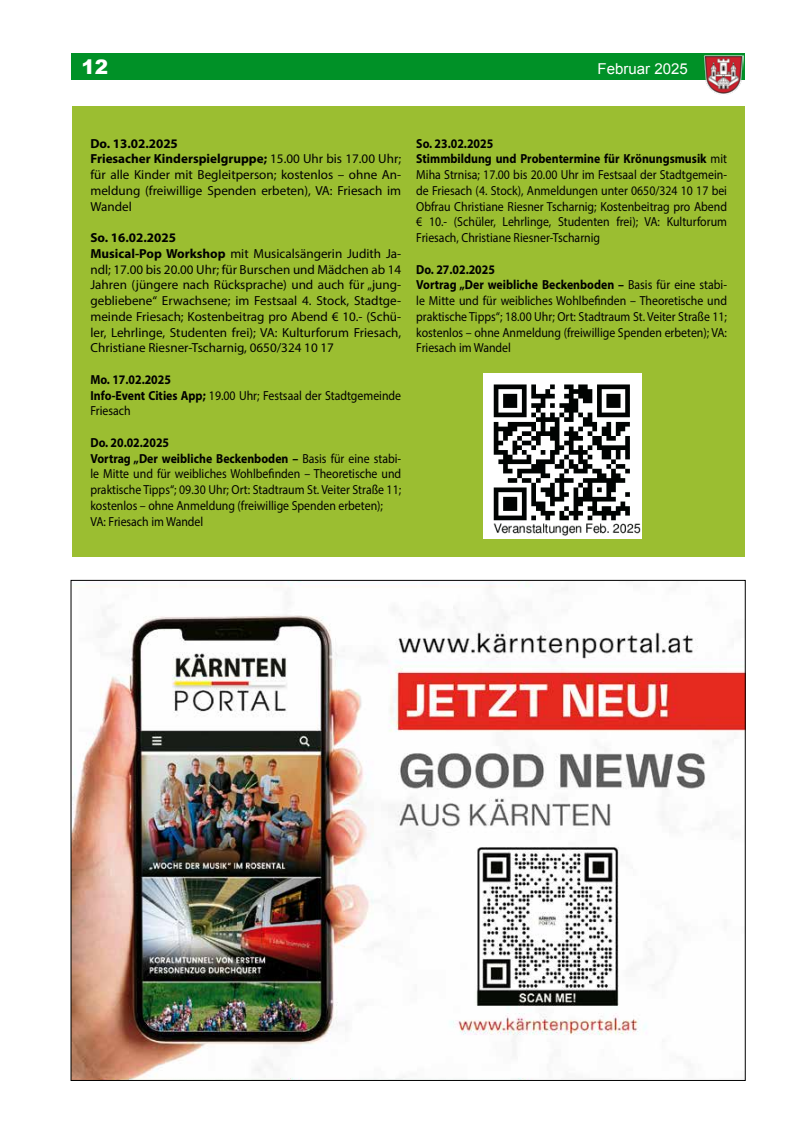
<style>
.page{position:relative;width:798px;height:1134px;background:#fff}
.page>*{position:absolute;margin:0;border:0;box-sizing:border-box;transform-origin:0 0}
.t1{font:900 20px "Arial";color:#fff}
.t2{font:15px "Arial";color:#fff}
.t3{font:13.12px/15.8px "Myriad Pro";color:#000;scale:.9 1}
.t4{font:13.12px/15.8px "Myriad Pro";color:#000}
.s1{font-weight:700}
</style>
<div class="page">
<div style="left:71px;top:53px;width:673px;height:27px;background:#009127"></div>
<img style="left:703px;top:55px;width:40px;height:39px">
<div style="left:72px;top:106px;width:672px;height:451px;background:#9bbe31"></div>
<img style="left:483px;top:374px;width:158px;height:165px">
<img style="left:73px;top:582px;width:670px;height:496px">
<h1 class="t1" style="left:81px;top:52px;width:28px">12</h1>
<p class="t2" style="left:597px;top:59px;width:92px">Februar 2025</p>
<p class="t4" style="left:90px;top:135px;width:312px"><span class="s1">Do. 13.02.2025<br>Friesacher Kinderspielgruppe;</span> 15.00 Uhr bis 17.00 Uhr; für alle Kinder mit Begleitperson; kostenlos – ohne An&shy;meldung (freiwillige Spenden erbeten), VA: Friesach im Wandel</p>
<p class="t4" style="left:90px;top:230px;width:312px"><span class="s1">So. 16.02.2025<br>Musical-Pop Workshop</span> mit Musicalsängerin Judith Ja&shy;ndl; 17.00 bis 20.00 Uhr; für Burschen und Mädchen ab 14<br>Jahren (jüngere nach Rücksprache) und auch für „jung&shy;gebliebene“ Erwachsene; im Festsaal 4. Stock, Stadtge&shy;meinde Friesach; Kostenbeitrag pro Abend € 10.- (Schü&shy;ler, Lehrlinge, Studenten frei); VA: Kulturforum Friesach, Christiane Riesner-Tscharnig, 0650/324 10 17</p>
<p class="t3" style="left:90px;top:371px;width:347px"><span class="s1">Mo. 17.02.2025<br>Info-Event Cities App;</span> 19.00 Uhr; Festsaal der Stadtgemeinde<br>Friesach</p>
<p class="t3" style="left:90px;top:434px;width:347px"><span class="s1">Do. 20.02.2025<br>Vortrag „Der weibliche Beckenboden –</span> Basis für eine stabi&shy;le Mitte und für weibliches Wohlbefinden – Theoretische und praktische Tipps“; 09.30 Uhr; Ort: Stadtraum St. Veiter Straße 11; kostenlos – ohne Anmeldung (freiwillige Spenden erbeten); VA: Friesach im Wandel</p>
<p class="t3" style="left:416px;top:135px;width:347px"><span class="s1">So. 23.02.2025<br>Stimmbildung und Probentermine für Krönungsmusik</span> mit Miha Strnisa; 17.00 bis 20.00 Uhr im Festsaal der Stadtgemein&shy;de Friesach (4. Stock), Anmeldungen unter 0650/324 10 17 bei Obfrau Christiane Riesner Tscharnig; Kostenbeitrag pro Abend € 10.- (Schüler, Lehrlinge, Studenten frei); VA: Kulturforum Friesach, Christiane Riesner-Tscharnig</p>
<p class="t3" style="left:416px;top:261px;width:347px"><span class="s1">Do. 27.02.2025<br>Vortrag „Der weibliche Beckenboden –</span> Basis für eine stabi&shy;le Mitte und für weibliches Wohlbefinden – Theoretische und praktische Tipps“; 18.00 Uhr; Ort: Stadtraum St. Veiter Straße 11; kostenlos – ohne Anmeldung (freiwillige Spenden erbeten); VA:<br>Friesach im Wandel</p>
</div>
